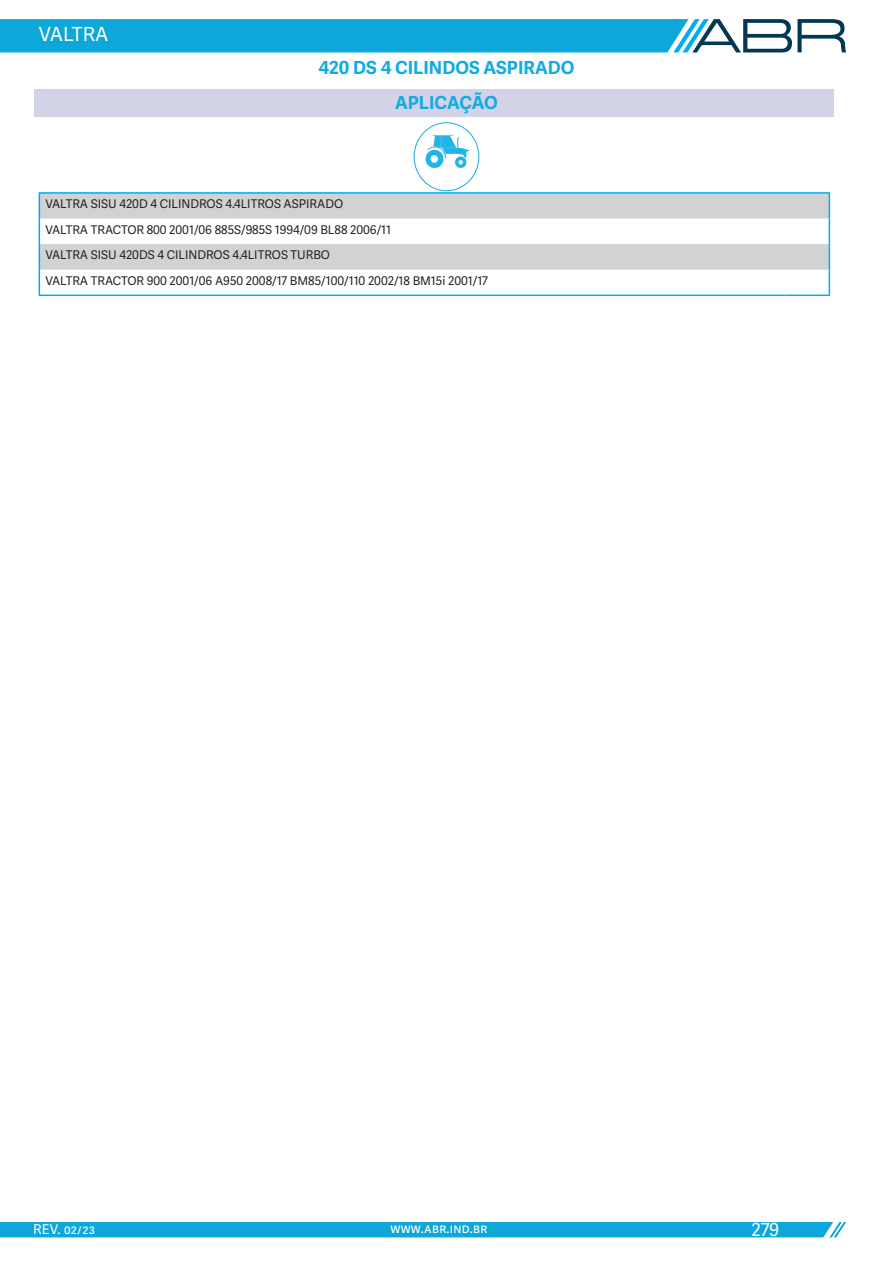
<style>
.page{position:relative;width:893px;height:1263px;background:#fff}
.page>*{position:absolute;margin:0;border:0;box-sizing:border-box;transform-origin:0 0}
.t1{font:19.5px "Adelle Sans";color:#fff}
.t2{font:700 18px "Adelle Sans";color:#14abe3}
.t3{font:18px "Adelle Sans";color:#fff}
.t4{font:13.5px "Adelle Sans";letter-spacing:.02em;color:#fff}
.t5{font:12px/25.7px "Adelle Sans";color:#231f20}
</style>
<div class="page">
<svg style="left:0;top:1222px;width:846px;height:15px;background:#11a8da"></svg>
<svg style="left:0;top:19px;width:846px;height:33px;background:#2aabd6"></svg>
<svg style="left:40px;top:194px;width:789px;height:76px;fill:#d1d2d4"></svg>
<hr style="left:39px;top:192px;width:746px;height:2px;background:#00aeef">
<hr style="left:785px;top:192px;width:45px;height:2px;background:#00aeef">
<svg style="left:39px;top:194px;width:1px;height:101px"></svg>
<svg style="left:829px;top:194px;width:1px;height:101px"></svg>
<hr style="left:39px;top:295px;width:746px;height:1px;background:#00aeef">
<hr style="left:785px;top:295px;width:45px;height:1px;background:#00aeef">
<div style="left:34px;top:89px;width:799px;height:28px;background:#d3d3e7"></div>
<img style="left:419px;top:122px;width:56px;height:66px">
<div style="left:414px;top:122px;width:65px;height:69px;border:1px solid #1fa9e1;border-radius:50%"></div>
<h1 class="t1" style="left:39px;top:23px;width:71px">VALTRA</h1>
<h2 class="t2" style="left:318px;top:56px;width:258px">420 DS 4 CILINDOS ASPIRADO</h2>
<h2 class="t2" style="left:395px;top:92px;width:104px">APLICAÇÃO</h2>
<p class="t5" style="left:45px;top:191px;width:444px">VALTRA SISU 420D 4 CILINDROS 4.4LITROS ASPIRADO<br>VALTRA TRACTOR 800 2001/06 885S/985S 1994/09 BL88 2006/11<br>VALTRA SISU 420DS 4 CILINDROS 4.4LITROS TURBO<br>VALTRA TRACTOR 900 2001/06 A950 2008/17 BM85/100/110 2002/18 BM15i 2001/17</p>
<p class="t4" style="left:33px;top:1221px;width:64px">REV. 02/23</p>
<p class="t4" style="left:390px;top:1220px;width:98px">WWW.ABR.IND.BR</p>
<h2 class="t3" style="left:752px;top:1219px;width:29px">279</h2>
</div>
